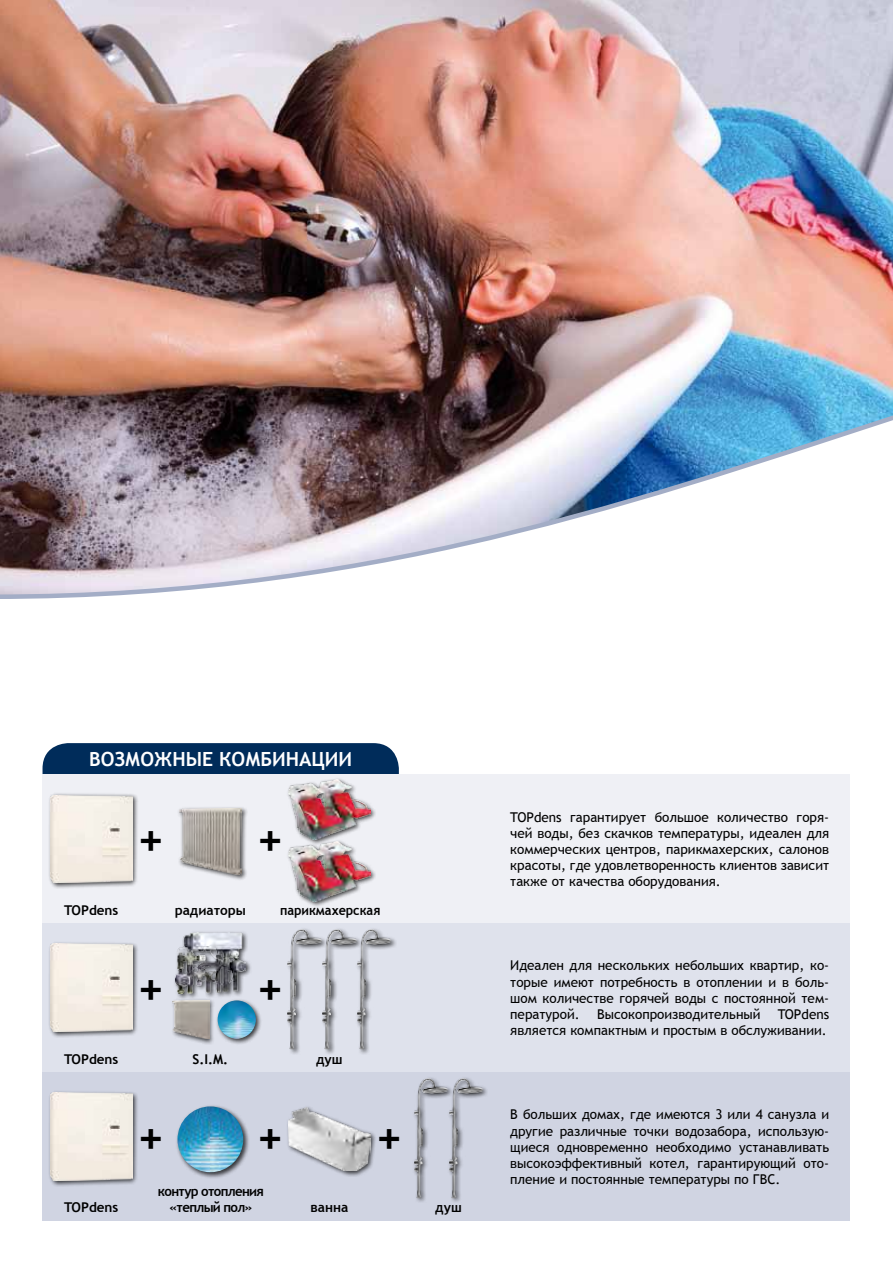
<style>
.page{position:relative;width:893px;height:1263px;background:#fff}
.page>*{position:absolute;margin:0;border:0;box-sizing:border-box;transform-origin:0 0}
.t1{font:700 45px "Trebuchet MS";color:#000}
.t2{font:700 19.5px "Trebuchet MS";color:#fff}
.t3{font:13.5px/16.2px "Trebuchet MS";color:#000;text-align:justify}
.t4{font:700 13.5px "Trebuchet MS";color:#000}
.t5{font:700 13.5px/16.2px "Trebuchet MS";letter-spacing:-.05em;color:#000;text-align:center}
.t6{font:700 13.5px "Trebuchet MS";color:#000;scale:.93 1}
</style>
<div class="page">
<img style="left:0;top:0;width:893px;height:153px">
<div style="left:43px;top:743px;width:356px;height:59px;background:#002c5a;border-radius:26px"></div>
<div style="left:43px;top:774px;width:807px;height:149px;background:#eff0f5"></div>
<div style="left:43px;top:923px;width:807px;height:148px;background:#dfe2ec"></div>
<div style="left:43px;top:1071px;width:807px;height:149px;background:#d0d4e2"></div>
<div style="left:48px;top:792px;width:91px;height:97px;background:#000;opacity:.75"></div>
<img style="left:50px;top:795px;width:82px;height:88px">
<div style="left:176px;top:806px;width:72px;height:75px;background:#000;opacity:.75"></div>
<img style="left:179px;top:808px;width:63px;height:67px">
<div style="left:286px;top:927px;width:41px;height:128px;background:#000;opacity:.75"></div>
<img style="left:288px;top:930px;width:33px;height:119px">
<div style="left:321px;top:927px;width:41px;height:128px;background:#000;opacity:.75"></div>
<img style="left:323px;top:930px;width:33px;height:119px">
<div style="left:356px;top:927px;width:41px;height:128px;background:#000;opacity:.75"></div>
<img style="left:358px;top:930px;width:33px;height:119px">
<div style="left:48px;top:941px;width:91px;height:97px;background:#000;opacity:.75"></div>
<img style="left:50px;top:944px;width:82px;height:87px">
<div style="left:48px;top:1090px;width:91px;height:97px;background:#000;opacity:.75"></div>
<img style="left:50px;top:1093px;width:82px;height:87px">
<div style="left:286px;top:777px;width:90px;height:69px;background:#000;opacity:.75"></div>
<img style="left:288px;top:779px;width:83px;height:60px">
<div style="left:286px;top:839px;width:90px;height:69px;background:#000;opacity:.75"></div>
<img style="left:288px;top:841px;width:83px;height:60px">
<div style="left:175px;top:1104px;width:75px;height:75px;background:#000;opacity:.75"></div>
<img style="left:177px;top:1106px;width:66px;height:66px;border-radius:33px">
<div style="left:412px;top:1076px;width:42px;height:127px;background:#000;opacity:.75"></div>
<img style="left:414px;top:1079px;width:33px;height:119px">
<div style="left:447px;top:1076px;width:42px;height:127px;background:#000;opacity:.75"></div>
<div style="left:286px;top:1105px;width:91px;height:72px;background:#000;opacity:.75"></div>
<img style="left:288px;top:1108px;width:83px;height:63px">
<div style="left:173px;top:930px;width:79px;height:71px;background:#000;opacity:.75"></div>
<img style="left:175px;top:932px;width:71px;height:62px">
<div style="left:170px;top:998px;width:45px;height:47px;background:#000;opacity:.75"></div>
<img style="left:173px;top:1000px;width:36px;height:39px">
<div style="left:215px;top:998px;width:48px;height:47px;background:#000;opacity:.75"></div>
<img style="left:218px;top:1000px;width:38px;height:39px;border-radius:19px">
<img style="left:0;top:153px;width:893px;height:446px">
<h2 class="t2" style="left:89px;top:747px;width:265px">ВОЗМОЖНЫЕ КОМБИНАЦИИ</h2>
<h1 class="t1" style="left:138px;top:811px;width:28px">+</h1>
<h1 class="t1" style="left:257px;top:811px;width:28px">+</h1>
<p class="t4" style="left:64px;top:901px;width:56px">TOPdens</p>
<p class="t4" style="left:175px;top:901px;width:73px">радиаторы</p>
<p class="t6" style="left:280px;top:901px;width:109px">парикмахерская</p>
<p class="t4" style="left:64px;top:1050px;width:56px">TOPdens</p>
<h1 class="t1" style="left:138px;top:960px;width:28px">+</h1>
<h1 class="t1" style="left:257px;top:960px;width:28px">+</h1>
<p class="t4" style="left:193px;top:1050px;width:37px">S.I.M.</p>
<p class="t4" style="left:316px;top:1050px;width:28px">душ</p>
<p class="t4" style="left:64px;top:1199px;width:56px">TOPdens</p>
<h1 class="t1" style="left:138px;top:1109px;width:28px">+</h1>
<h1 class="t1" style="left:257px;top:1109px;width:28px">+</h1>
<h1 class="t1" style="left:376px;top:1109px;width:28px">+</h1>
<p class="t5" style="left:158px;top:1183px;width:108px">контур отопления «теплый пол»</p>
<p class="t4" style="left:311px;top:1199px;width:39px">ванна</p>
<p class="t4" style="left:435px;top:1199px;width:28px">душ</p>
<p class="t3" style="left:510px;top:809px;width:320px">TOPdens гарантирует большое количество горя&shy;чей воды, без скачков температуры, идеален для коммерческих центров, парикмахерских, салонов красоты, где удовлетворенность клиентов зависит также от качества оборудования.</p>
<p class="t3" style="left:510px;top:958px;width:320px">Идеален для нескольких небольших квартир, ко&shy;торые имеют потребность в отоплении и в боль&shy;шом количестве горячей воды с постоянной тем&shy;пературой.</p>
<p class="t3" style="left:597px;top:1006px;width:165px">Высокопроизводительный</p>
<p class="t3" style="left:510px;top:1006px;width:320px;text-align:right">TOPdens<br>является компактным и простым в обслуживании.</p>
<p class="t3" style="left:510px;top:1106px;width:320px">В больших домах, где имеются 3 или 4 санузла и другие различные точки водозабора, использую&shy;щиеся одновременно необходимо устанавливать высокоэффективный котел, гарантирующий ото&shy;пление и постоянные температуры по ГВС.</p>
</div>
